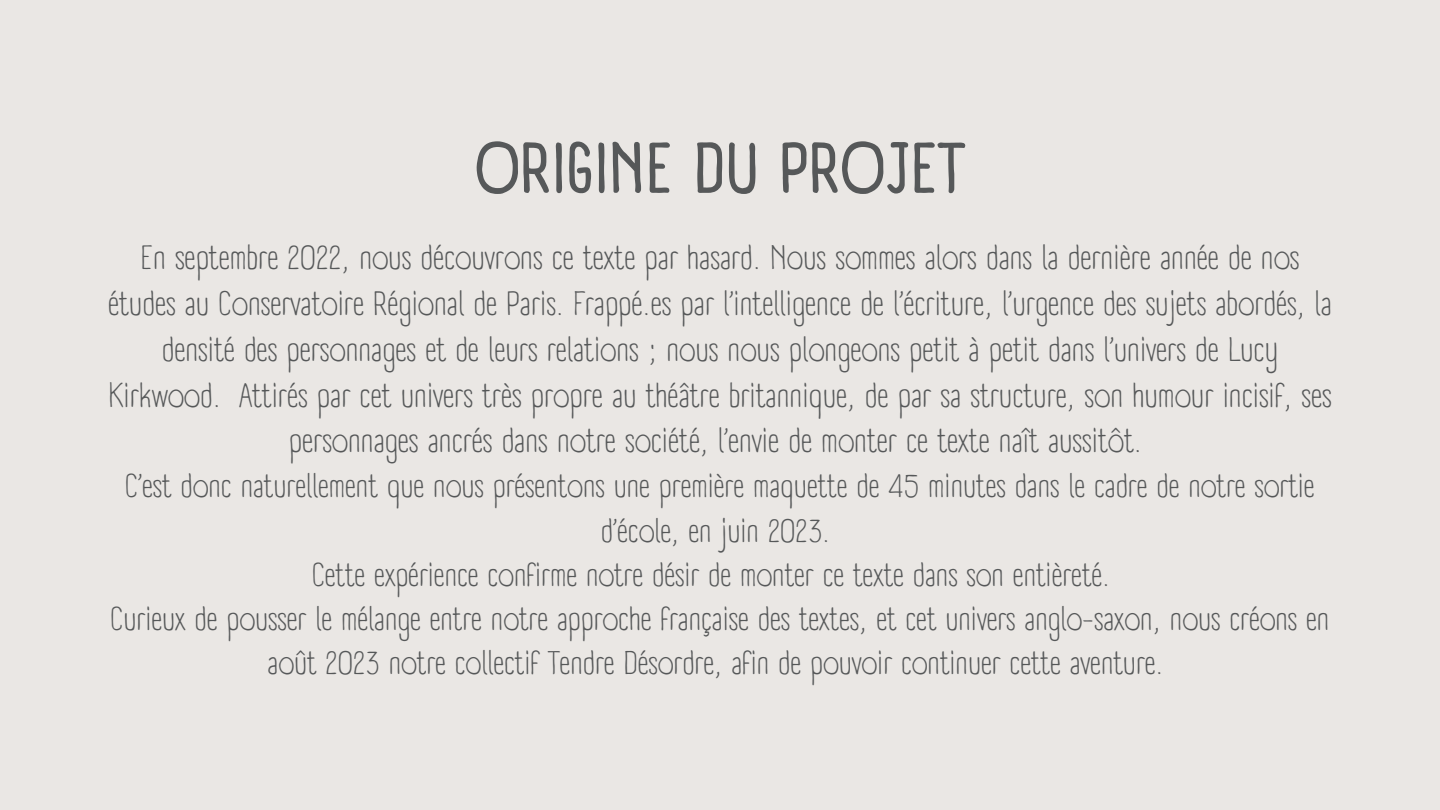
<style>
.page{position:relative;width:1440px;height:810px;background:#eae7e4}
.page>*{position:absolute;margin:0;border:0;box-sizing:border-box;transform-origin:0 0}
.t1{font:700 70px "A Day Without Sun Text";color:#565859}
.t2{font:33px/45.8px "A Day Without Sun Text";color:#565859;text-align:center}
.t3{font:32.1px/44.2px "A Day Without Sun Text";color:#565859;text-align:center}
</style>
<div class="page">
<h1 class="t1" style="left:475px;top:126px;width:492px">ORIGINE DU PROJET</h1>
<p class="t2" style="left:108px;top:235px;width:1225px">En septembre 2022, nous découvrons ce texte par hasard. Nous sommes alors dans la dernière année de nos études au Conservatoire Régional de Paris. Frappé.es par l’intelligence de l’écriture, l’urgence des sujets abordés, la densité des personnages et de leurs relations ; nous nous plongeons petit à petit dans l’univers de Lucy Kirkwood. Attirés par cet univers très propre au théâtre britannique, de par sa structure, son humour incisif, ses personnages ancrés dans notre société, l’envie de monter ce texte naît aussitôt.</p>
<p class="t3" style="left:111px;top:464px;width:1220px">C’est donc naturellement que nous présentons une première maquette de 45 minutes dans le cadre de notre sortie d’école, en juin 2023.<br>Cette expérience confirme notre désir de monter ce texte dans son entièreté.<br>Curieux de pousser le mélange entre notre approche française des textes, et cet univers anglo-saxon, nous créons en août 2023 notre collectif Tendre Désordre, afin de pouvoir continuer cette aventure.</p>
</div>
